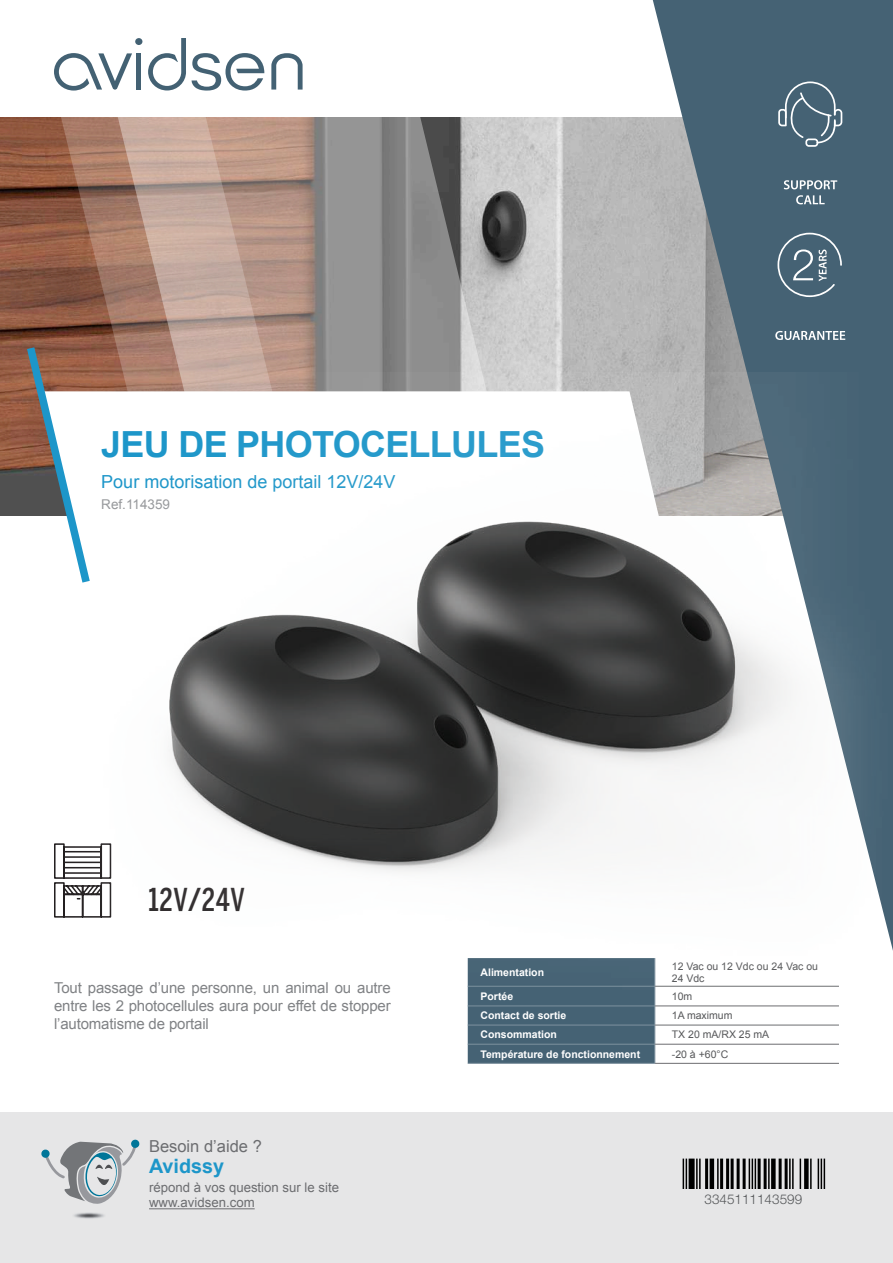
<style>
.page{position:relative;width:893px;height:1263px;background:#fff}
.page>*{position:absolute;margin:0;border:0;box-sizing:border-box;transform-origin:0 0}
.t1{font:700 36px "Arial";letter-spacing:-.02em;color:#1d96c9}
.t2{font:500 extra-condensed 31.35px "Benton Sans";letter-spacing:.02em;color:#231f20}
.t3{font:700 19.8px "Arial";color:#1d96c9}
.t4{font:18px "Arial";color:#1d96c9}
.t5{font:16.5px "Arial";color:#6c6d70}
.t6{font:15px/18px "Arial";letter-spacing:-.01em;color:#808285;text-align:justify}
.t7{font:300 13.5px "Helvetica Neue LT Std";color:#57585a}
.t8{font:13.5px "Arial";color:#97999c}
.t9{font:13.2px/15.9px "Arial";color:#6c6d70}
.t10{font:700 10.5px "Arial";color:#fff}
.t11{font:10.5px/12px "Arial";color:#57585a}
</style>
<div class="page">
<img style="left:0;top:118px;width:653px;height:397px">
<svg style="left:285px;top:117px;width:214px;height:256px;background:#95908e"></svg>
<svg style="left:58px;top:117px;width:227px;height:256px;background:#b18d7e"></svg>
<svg style="left:653px;top:0;width:240px;height:373px;background:#677b88"></svg>
<svg style="left:192px;top:53px;width:72px;height:38px"></svg>
<div style="left:136px;top:53px;width:5px;height:37px;background:#436173"></div>
<svg style="left:271px;top:53px;width:32px;height:37px"></svg>
<div style="left:135px;top:38px;width:7px;height:7px;background:#436173;border-radius:50%"></div>
<svg style="left:54px;top:53px;width:78px;height:38px"></svg>
<svg style="left:148px;top:38px;width:38px;height:52px"></svg>
<svg style="left:775px;top:331px;width:70px;height:9px"></svg>
<svg style="left:777px;top:233px;width:65px;height:64px;background:#5e7786"></svg>
<div style="left:778px;top:0;width:115px;height:204px;background:#456274"></div>
<div style="left:0;top:1112px;width:893px;height:151px;background:#e6e6e7"></div>
<svg style="left:682px;top:1158px;width:142px;height:30px"></svg>
<hr style="left:683px;top:1158px;width:1px;height:30px;background:#000">
<hr style="left:686px;top:1158px;width:1px;height:30px;background:#000">
<div style="left:689px;top:1158px;width:6px;height:30px;background:#000"></div>
<hr style="left:696px;top:1158px;width:2px;height:30px;background:#000">
<hr style="left:699px;top:1158px;width:2px;height:30px;background:#000">
<hr style="left:705px;top:1158px;width:3px;height:30px;background:#000">
<hr style="left:710px;top:1158px;width:4px;height:30px;background:#000">
<hr style="left:717px;top:1158px;width:2px;height:30px;background:#000">
<hr style="left:720px;top:1158px;width:3px;height:30px;background:#000">
<hr style="left:726px;top:1158px;width:3px;height:30px;background:#000">
<hr style="left:731px;top:1158px;width:3px;height:30px;background:#000">
<hr style="left:737px;top:1158px;width:3px;height:30px;background:#000">
<hr style="left:743px;top:1158px;width:3px;height:30px;background:#000">
<hr style="left:749px;top:1158px;width:1px;height:30px;background:#000">
<hr style="left:752px;top:1158px;width:1px;height:30px;background:#000">
<hr style="left:755px;top:1158px;width:1px;height:30px;background:#000">
<hr style="left:758px;top:1158px;width:3px;height:30px;background:#000">
<hr style="left:764px;top:1158px;width:3px;height:30px;background:#000">
<hr style="left:768px;top:1158px;width:2px;height:30px;background:#000">
<div style="left:771px;top:1158px;width:5px;height:30px;background:#000"></div>
<hr style="left:779px;top:1158px;width:3px;height:30px;background:#000">
<hr style="left:785px;top:1158px;width:3px;height:30px;background:#000">
<hr style="left:789px;top:1158px;width:2px;height:30px;background:#000">
<hr style="left:792px;top:1158px;width:2px;height:30px;background:#000">
<hr style="left:800px;top:1158px;width:1px;height:30px;background:#000">
<div style="left:804px;top:1158px;width:5px;height:30px;background:#000"></div>
<hr style="left:810px;top:1158px;width:2px;height:30px;background:#000">
<hr style="left:818px;top:1158px;width:1px;height:30px;background:#000">
<hr style="left:821px;top:1158px;width:1px;height:30px;background:#000">
<hr style="left:824px;top:1158px;width:1px;height:30px;background:#000">
<img style="left:74px;top:1212px;width:30px;height:7px">
<svg style="left:41px;top:1140px;width:98px;height:64px"></svg>
<hr style="left:149px;top:1208px;width:106px;height:1px;background:#6c6d70">
<svg style="left:468px;top:1028px;width:188px;height:35px;background:#476476"></svg>
<hr style="left:468px;top:1063px;width:187px;height:1px;background:#7d919e">
<hr style="left:655px;top:1044px;width:184px;height:1px;background:#6c6d70">
<hr style="left:655px;top:1063px;width:184px;height:1px;background:#6c6d70">
<svg style="left:22px;top:339px;width:73px;height:177px;background:#815d4e"></svg>
<img style="left:40px;top:373px;width:853px;height:655px">
<h1 class="t1" style="left:101px;top:420px;width:445px">JEU DE PHOTOCELLULES</h1>
<p class="t4" style="left:101px;top:470px;width:296px">Pour motorisation de portail 12V/24V</p>
<p class="t8" style="left:101px;top:496px;width:70px">Ref.114359</p>
<h2 class="t2" style="left:148px;top:881px;width:98px">12V/24V</h2>
<p class="t6" style="left:54px;top:979px;width:338px">Tout passage d’une personne, un animal ou autre entre les 2 photocellules aura pour effet de stopper l’automatisme de portail</p>
<p class="t5" style="left:149px;top:1135px;width:114px">Besoin d’aide ?</p>
<h3 class="t3" style="left:149px;top:1153px;width:77px">Avidssy</h3>
<p class="t9" style="left:149px;top:1179px;width:192px">répond à vos question sur le site www.avidsen.com</p>
<p class="t10" style="left:480px;top:965px;width:65px">Alimentation</p>
<p class="t11" style="left:672px;top:960px;width:148px">12 Vac ou 12 Vdc ou 24 Vac ou<br>24 Vdc</p>
<p class="t10" style="left:480px;top:989px;width:34px">Portée</p>
<p class="t11" style="left:672px;top:990px;width:22px">10m</p>
<p class="t10" style="left:480px;top:1009px;width:87px">Contact de sortie</p>
<p class="t11" style="left:672px;top:1010px;width:62px">1A maximum</p>
<p class="t10" style="left:480px;top:1028px;width:78px">Consommation</p>
<p class="t11" style="left:672px;top:1029px;width:99px">TX 20 mA/RX 25 mA</p>
<p class="t10" style="left:480px;top:1047px;width:161px">Température de fonctionnement</p>
<p class="t11" style="left:672px;top:1048px;width:58px">-20 à +60°C</p>
<p class="t7" style="left:705px;top:1191px;width:99px">3345111143599</p>
</div>
